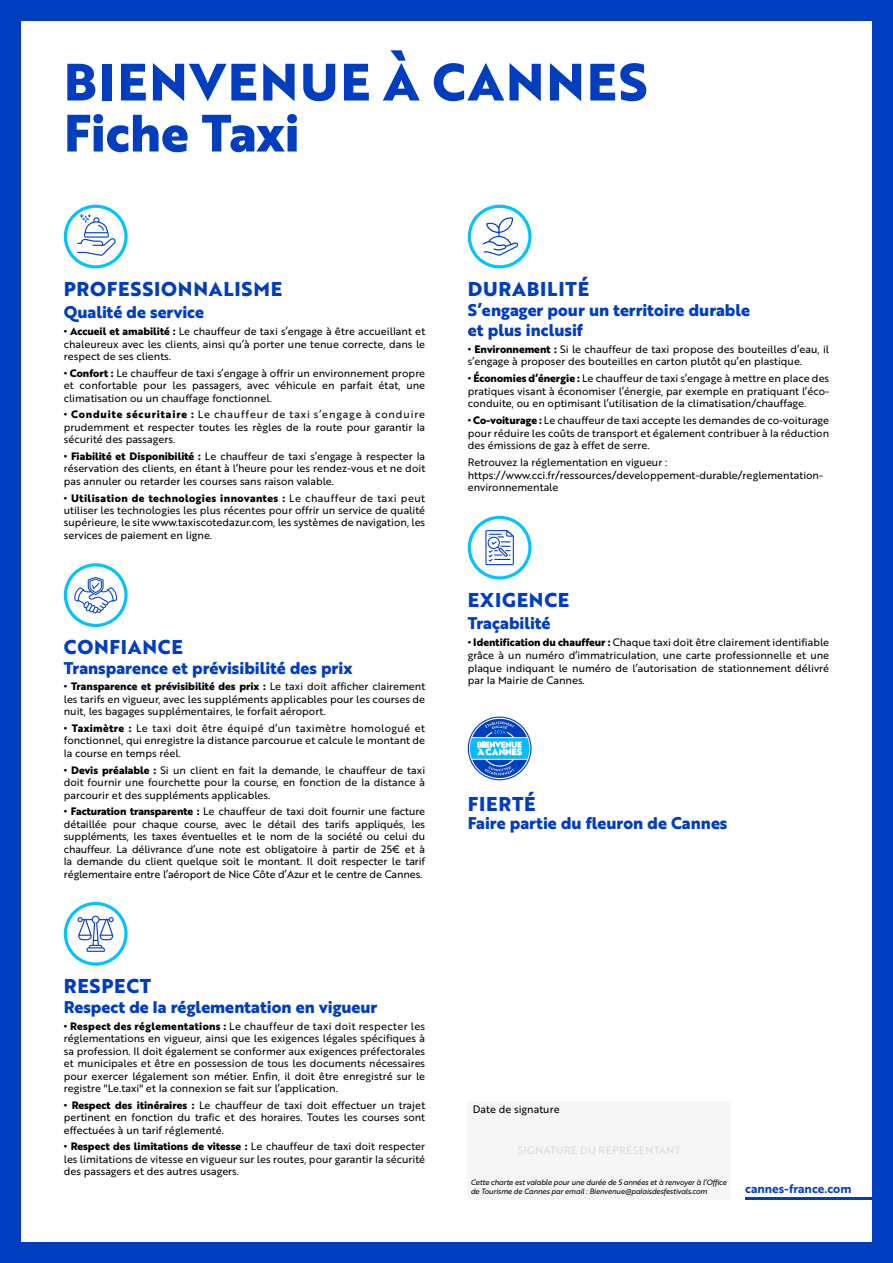
<style>
.page{position:relative;width:893px;height:1263px;background:#003dbf}
.page>*{position:absolute;margin:0;border:0;box-sizing:border-box;transform-origin:0 0}
.t1{font:700 51px/51px "Brother 1816 Extra";letter-spacing:.04em;color:#003dbf}
.t2{font:700 19.5px "Brother 1816 Extra";letter-spacing:.04em;color:#003dbf}
.t3{font:700 16.5px/19.8px "Brother 1816 Extra";color:#003dbf}
.t4{font:12px "Brother 1816 Bold";color:#003dbf}
.t5{font:10.5px/12.5px "Brother 1816 Regular";color:#000;text-align:justify}
.t6{font:700 10.5px "Brother 1816 Extra";color:#000}
.t7{font:700 10.5px "Brother 1816 Extra";letter-spacing:.04em;color:#000}
.t8{font:10.5px "Brother 1816 Regular";letter-spacing:.04em;color:#dadada}
.t9{font:7.5px/9px "Brother 1816 Regular Italic";letter-spacing:-.025em;color:#000}
.s1{font-family:"Brother 1816 Extra";font-weight:700}
.s2{font-family:"Brother 1816 Regular";font-weight:400}
</style>
<div class="page">
<div style="left:21px;top:21px;width:851px;height:1221px;background:#fff"></div>
<svg style="left:64px;top:205px;width:64px;height:63px"></svg>
<div style="left:67px;top:208px;width:57px;height:57px;background:#fff;border-radius:50%"></div>
<svg style="left:77px;top:214px;width:39px;height:42px"></svg>
<svg style="left:64px;top:563px;width:64px;height:64px"></svg>
<div style="left:67px;top:566px;width:57px;height:58px;background:#fff;border-radius:50%"></div>
<svg style="left:73px;top:577px;width:44px;height:36px"></svg>
<svg style="left:64px;top:902px;width:64px;height:64px"></svg>
<div style="left:67px;top:905px;width:57px;height:57px;background:#fff;border-radius:50%"></div>
<svg style="left:77px;top:915px;width:37px;height:37px"></svg>
<svg style="left:468px;top:205px;width:63px;height:63px"></svg>
<div style="left:471px;top:208px;width:57px;height:57px;background:#fff;border-radius:50%"></div>
<svg style="left:483px;top:217px;width:35px;height:39px"></svg>
<svg style="left:468px;top:516px;width:63px;height:63px"></svg>
<div style="left:471px;top:519px;width:57px;height:57px;background:#fff;border-radius:50%"></div>
<svg style="left:485px;top:530px;width:29px;height:35px"></svg>
<hr style="left:745px;top:1197px;width:128px;height:2px;background:#003dbf">
<svg style="left:469px;top:718px;width:61px;height:61px"></svg>
<div style="left:468px;top:1101px;width:263px;height:98px;background:#f6f6f6"></div>
<h1 class="t1" style="left:64px;top:55px;width:585px">BIENVENUE À CANNES<br>Fiche Taxi</h1>
<h2 class="t2" style="left:64px;top:274px;width:220px">PROFESSIONNALISME</h2>
<h3 class="t3" style="left:64px;top:302px;width:142px">Qualité de service</h3>
<p class="t5" style="left:64px;top:325px;width:363px"><span class="s1">• Accueil et amabilité :</span> Le chauffeur de taxi s’engage à être accueillant et chaleureux avec les clients, ainsi qu’à porter une tenue correcte, dans le respect de ses clients.</p>
<p class="t5" style="left:64px;top:366px;width:363px"><span class="s1">• Confort :</span> Le chauffeur de taxi s’engage à offrir un environnement propre et confortable pour les passagers, avec véhicule en parfait état, une climatisation ou un chauffage fonctionnel.</p>
<p class="t5" style="left:64px;top:408px;width:363px"><span class="s1">• Conduite sécuritaire :</span> Le chauffeur de taxi s’engage à conduire prudemment et respecter toutes les règles de la route pour garantir la sécurité des passagers.</p>
<p class="t5" style="left:64px;top:449px;width:363px"><span class="s1">• Fiabilité et Disponibilité :</span> Le chauffeur de taxi s’engage à respecter la réservation des clients, en étant à l’heure pour les rendez-vous et ne doit pas annuler ou retarder les courses sans raison valable.</p>
<p class="t7" style="left:64px;top:490px;width:363px">• Utilisation de technologies innovantes : <span class="s2">Le chauffeur de taxi peut</span></p>
<p class="t5" style="left:64px;top:504px;width:363px">utiliser les technologies les plus récentes pour offrir un service de qualité supérieure, le site www.taxiscotedazur.com, les systèmes de navigation, les services de paiement en ligne.</p>
<h2 class="t2" style="left:64px;top:632px;width:121px">CONFIANCE</h2>
<h3 class="t3" style="left:64px;top:657px;width:290px">Transparence et prévisibilité des prix</h3>
<p class="t6" style="left:64px;top:678px;width:363px">• Transparence et prévisibilité des prix : <span class="s2">Le taxi doit afficher clairement</span></p>
<p class="t5" style="left:64px;top:692px;width:363px">les tarifs en vigueur, avec les suppléments applicables pour les courses de nuit, les bagages supplémentaires, le forfait aéroport.</p>
<p class="t5" style="left:64px;top:722px;width:363px"><span class="s1">• Taximètre :</span> Le taxi doit être équipé d’un taximètre homologué et fonctionnel, qui enregistre la distance parcourue et calcule le montant de la course en temps réel.</p>
<p class="t5" style="left:64px;top:763px;width:363px"><span class="s1">• Devis préalable :</span> Si un client en fait la demande, le chauffeur de taxi doit fournir une fourchette pour la course, en fonction de la distance à parcourir et des suppléments applicables.</p>
<p class="t5" style="left:64px;top:805px;width:363px"><span class="s1">• Facturation transparente :</span> Le chauffeur de taxi doit fournir une facture détaillée pour chaque course, avec le détail des tarifs appliqués, les suppléments, les taxes éventuelles et le nom de la société ou celui du chauffeur. La délivrance d’une note est obligatoire à partir de 25€ et à la demande du client quelque soit le montant. Il doit respecter le tarif réglementaire entre l’aéroport de Nice Côte d’Azur et le centre de Cannes.</p>
<h2 class="t2" style="left:64px;top:971px;width:89px">RESPECT</h2>
<h3 class="t3" style="left:64px;top:997px;width:315px">Respect de la réglementation en vigueur</h3>
<p class="t5" style="left:64px;top:1019px;width:363px"><span class="s1">• Respect des réglementations :</span> Le chauffeur de taxi doit respecter les réglementations en vigueur, ainsi que les exigences légales spécifiques à sa profession. Il doit également se conformer aux exigences préfectorales et municipales et être en possession de tous les documents nécessaires pour exercer légalement son métier. Enfin, il doit être enregistré sur le registre "Le.taxi" et la connexion se fait sur l’application.</p>
<p class="t5" style="left:64px;top:1098px;width:363px"><span class="s1">• Respect des itinéraires :</span> Le chauffeur de taxi doit effectuer un trajet pertinent en fonction du trafic et des horaires. Toutes les courses sont effectuées à un tarif réglementé.</p>
<p class="t6" style="left:64px;top:1138px;width:363px">• Respect des limitations de vitesse : <span class="s2">Le chauffeur de taxi doit respecter</span></p>
<p class="t5" style="left:64px;top:1152px;width:363px">les limitations de vitesse en vigueur sur les routes, pour garantir la sécurité des passagers et des autres usagers.</p>
<h2 class="t2" style="left:468px;top:274px;width:123px">DURABILITÉ</h2>
<h3 class="t3" style="left:468px;top:300px;width:284px">S’engager pour un territoire durable et plus inclusif</h3>
<p class="t5" style="left:468px;top:342px;width:363px"><span class="s1">• Environnement :</span> Si le chauffeur de taxi propose des bouteilles d’eau, il s’engage à proposer des bouteilles en carton plutôt qu’en plastique.</p>
<p class="t5" style="left:468px;top:371px;width:363px"><span class="s1">• Économies d’énergie :</span> Le chauffeur de taxi s’engage à mettre en place des pratiques visant à économiser l’énergie, par exemple en pratiquant l’éco&shy;conduite, ou en optimisant l’utilisation de la climatisation/chauffage.</p>
<p class="t5" style="left:468px;top:414px;width:363px"><span class="s1">• Co-voiturage :</span> Le chauffeur de taxi accepte les demandes de co-voiturage pour réduire les coûts de transport et également contribuer à la réduction des émissions de gaz à effet de serre.</p>
<p class="t5" style="left:468px;top:456px;width:357px;text-align:left">Retrouvez la réglementation en vigueur : https://www.cci.fr/ressources/developpement-durable/reglementation&shy;environnementale</p>
<h2 class="t2" style="left:468px;top:585px;width:103px">EXIGENCE</h2>
<h3 class="t3" style="left:468px;top:613px;width:84px">Traçabilité</h3>
<p class="t5" style="left:468px;top:636px;width:363px"><span class="s1">• Identification du chauffeur :</span> Chaque taxi doit être clairement identifiable grâce à un numéro d’immatriculation, une carte professionnelle et une plaque indiquant le numéro de l’autorisation de stationnement délivré par la Mairie de Cannes.</p>
<h2 class="t2" style="left:468px;top:789px;width:69px">FIERTÉ</h2>
<h3 class="t3" style="left:468px;top:813px;width:261px">Faire partie du fleuron de Cannes</h3>
<p class="t5" style="left:473px;top:1102px;width:88px">Date de signature</p>
<p class="t8" style="left:518px;top:1142px;width:164px">SIGNATURE DU REPRÉSENTANT</p>
<p class="t9" style="left:471px;top:1178px;width:258px">Cette charte est valable pour une durée de 5 années et à renvoyer à l’Office de Tourisme de Cannes par email : Bienvenue@palaisdesfestivals.com</p>
<p class="t4" style="left:745px;top:1179px;width:108px">cannes-france.com</p>
</div>
